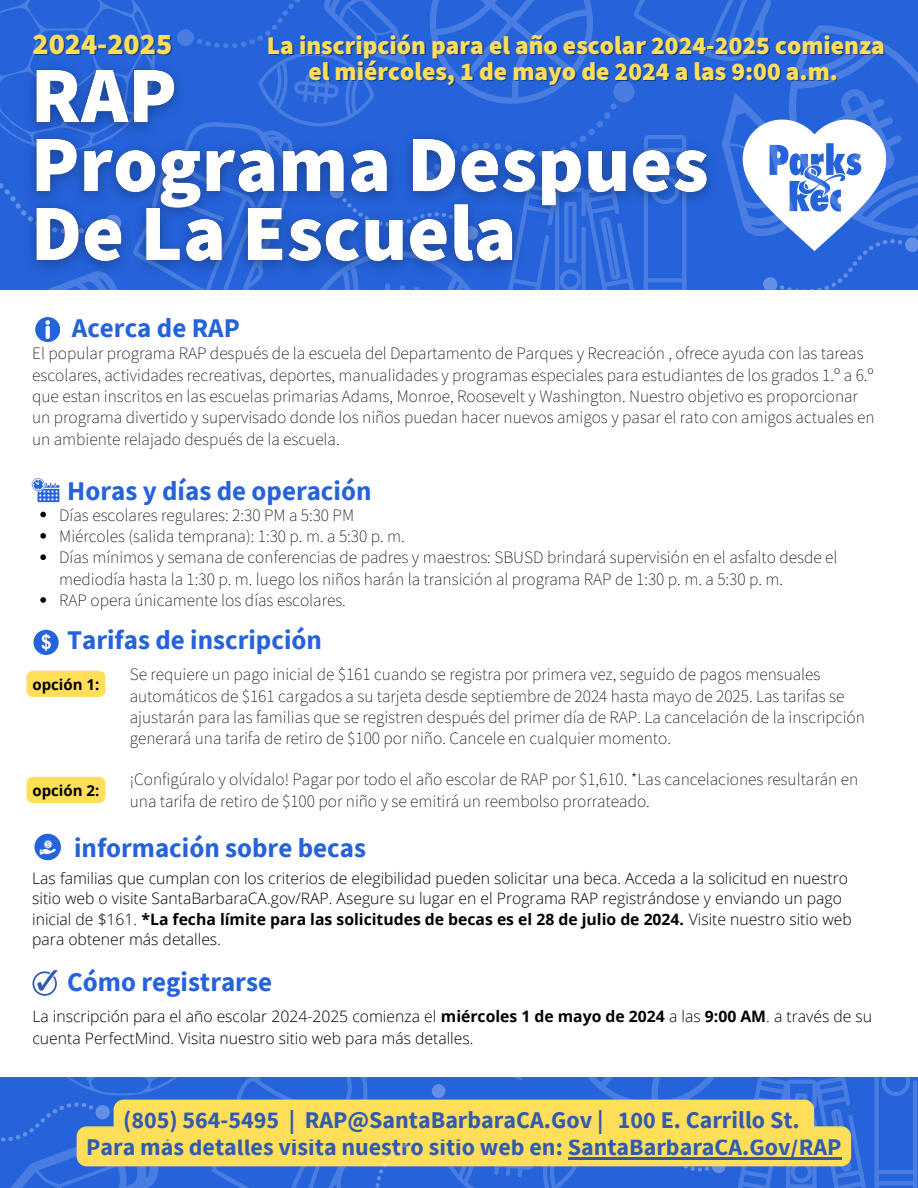
<style>
.page{position:relative;width:918px;height:1188px;background:#fff}
.page>*{position:absolute;margin:0;border:0;box-sizing:border-box;transform-origin:0 0}
.t1{font:900 30px "Source Sans 3";color:#ffde59}
.t2{font:700 27px "Source Sans Pro";color:#2563db}
.t3{font:900 25.5px "Source Sans 3";color:#ffde59}
.t4{font:700 24px "Source Sans Pro";color:#315bb1}
.t5{font:200 15.75px/21.3px "Source Han Sans JP";color:#000}
.t6{font:300 15.75px/20.2px "Open Sans";color:#000}
.t7{font:700 15px "Open Sans";color:#000}
.s1{font-weight:700}
</style>
<div class="page">
<svg style="left:31px;top:478px;width:29px;height:24px"></svg>
<div style="left:33px;top:630px;width:25px;height:24px;background:#2563db;border-radius:50%"></div>
<svg style="left:41px;top:634px;width:10px;height:17px"></svg>
<svg style="left:40px;top:512px;width:6px;height:5px"></svg>
<svg style="left:40px;top:533px;width:6px;height:6px"></svg>
<svg style="left:40px;top:554px;width:6px;height:6px"></svg>
<svg style="left:40px;top:597px;width:6px;height:6px"></svg>
<div style="left:26px;top:671px;width:79px;height:26px;background:#ffde59;border-radius:7px"></div>
<div style="left:26px;top:777px;width:79px;height:26px;background:#ffde59;border-radius:7px"></div>
<svg style="left:0;top:970px;width:918px;height:218px"></svg>
<svg style="left:0;top:0;width:918px;height:342px"></svg>
<svg style="left:34px;top:834px;width:27px;height:26px"></svg>
<img style="left:740px;top:116px;width:149px;height:137px">
<p class="t1" style="left:32px;top:23px;width:141px">2024-2025</p>
<p class="t3" style="left:267px;top:28px;width:620px">La inscripción para el año escolar 2024-2025 comienza</p>
<h2 class="t3" style="left:309px;top:53px;width:531px">el miércoles, 1 de mayo de 2024 a las 9:00 a.m.</h2>
<p class="t2" style="left:72px;top:311px;width:170px">Acerca de RAP</p>
<p class="t5" style="left:32px;top:342px;width:844px">El popular programa RAP después de la escuela del Departamento de Parques y Recreación , ofrece ayuda con las tareas escolares, actividades recreativas, deportes, manualidades y programas especiales para estudiantes de los grados 1.º a 6.º que estan inscritos en las escuelas primarias Adams, Monroe, Roosevelt y Washington. Nuestro objetivo es proporcionar un programa divertido y supervisado donde los niños puedan hacer nuevos amigos y pasar el rato con amigos actuales en un ambiente relajado después de la escuela.</p>
<p class="t2" style="left:67px;top:473px;width:306px">Horas y días de operación</p>
<p class="t5" style="left:59px;top:503px;width:296px">Días escolares regulares: 2:30 PM a 5:30 PM</p>
<p class="t5" style="left:59px;top:525px;width:347px">Miércoles (salida temprana): 1:30 p. m. a 5:30 p. m.</p>
<p class="t5" style="left:59px;top:546px;width:780px">Días mínimos y semana de conferencias de padres y maestros: SBUSD brindará supervisión en el asfalto desde el mediodía hasta la 1:30 p. m. luego los niños harán la transición al programa RAP de 1:30 p. m. a 5:30 p. m.</p>
<p class="t5" style="left:59px;top:589px;width:288px">RAP opera únicamente los días escolares.</p>
<p class="t2" style="left:67px;top:622px;width:256px">Tarifas de inscripción</p>
<p class="t5" style="left:130px;top:663px;width:737px">Se requiere un pago inicial de $161 cuando se registra por primera vez, seguido de pagos mensuales automáticos de $161 cargados a su tarjeta desde septiembre de 2024 hasta mayo de 2025. Las tarifas se ajustarán para las familias que se registren después del primer día de RAP. La cancelación de la inscripción generará una tarifa de retiro de $100 por niño. Cancele en cualquier momento.</p>
<h2 class="t7" style="left:32px;top:673px;width:68px">opción 1:</h2>
<p class="t7" style="left:32px;top:780px;width:68px">opción 2:</p>
<h3 class="t5" style="left:130px;top:768px;width:730px">¡Configúralo y olvídalo! Pagar por todo el año escolar de RAP por $1,610. *Las cancelaciones resultarán en una tarifa de retiro de $100 por niño y se emitirá un reembolso prorrateado.</h3>
<p class="t2" style="left:74px;top:830px;width:293px">información sobre becas</p>
<p class="t6" style="left:32px;top:868px;width:821px">Las familias que cumplan con los criterios de elegibilidad pueden solicitar una beca. Acceda a la solicitud en nuestro sitio web o visite SantaBarbaraCA.gov/RAP. Asegure su lugar en el Programa RAP registrándose y enviando un pago inicial de $161. <span class="s1">*La fecha límite para las solicitudes de becas es el 28 de julio de 2024.</span> Visite nuestro sitio web para obtener más detalles.</p>
<p class="t2" style="left:67px;top:965px;width:206px">Cómo registrarse</p>
<p class="t6" style="left:32px;top:1004px;width:841px;line-height:22.5px">La inscripción para el año escolar 2024-2025 comienza el <span class="s1">miércoles 1 de mayo de 2024</span> a las <span class="s1">9:00 AM</span>. a través de su cuenta PerfectMind. Visita nuestro sitio web para más detalles.</p>
<p class="t4" style="left:123px;top:1104px;width:678px">(805) 564-5495 | RAP@SantaBarbaraCA.Gov | 100 E. Carrillo St.</p>
<p class="t4" style="left:86px;top:1131px;width:757px">Para más detalles visita nuestro sitio web en: SantaBarbaraCA.Gov/RAP</p>
</div>
